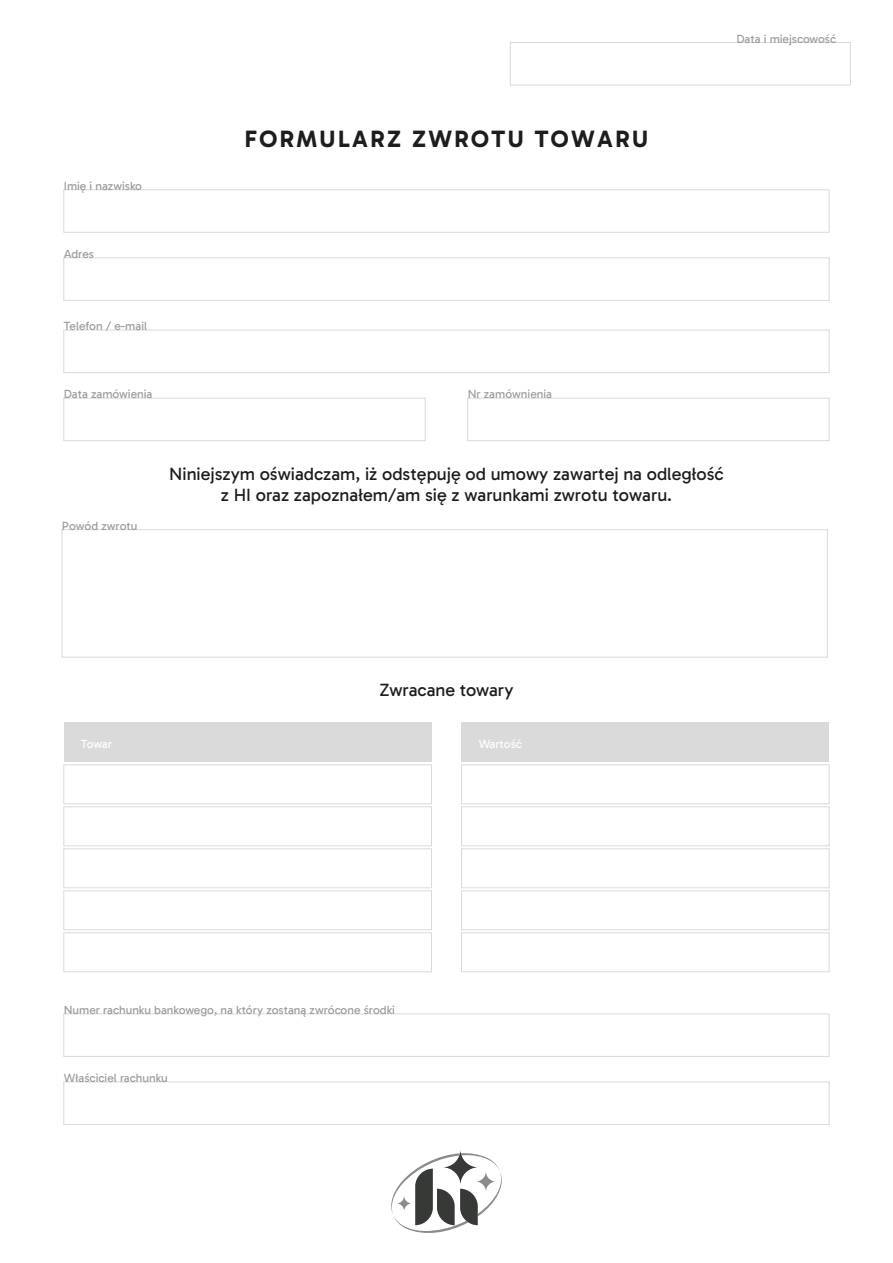
<style>
.page{position:relative;width:893px;height:1263px;background:#fff}
.page>*{position:absolute;margin:0;border:0;box-sizing:border-box;transform-origin:0 0}
.t1{font:24px "Gabarito";letter-spacing:.1em;color:#1d1d1b}
.t2{font:18px/21.6px "Gabarito";color:#1d1d1b;text-align:center}
.t3{font:12px "Gabarito";color:#9d9d9c}
.t4{font:12px "Gabarito";color:#fff}
</style>
<div class="page">
<div style="left:510px;top:42px;width:341px;height:43px;border:1px solid #dadada"></div>
<div style="left:64px;top:190px;width:765px;height:42px;border:1px solid #dadada"></div>
<div style="left:64px;top:258px;width:765px;height:42px;border:1px solid #dadada"></div>
<div style="left:64px;top:330px;width:765px;height:43px;border:1px solid #dadada"></div>
<div style="left:64px;top:398px;width:361px;height:43px;border:1px solid #dadada"></div>
<div style="left:468px;top:398px;width:361px;height:43px;border:1px solid #dadada"></div>
<div style="left:62px;top:529px;width:766px;height:128px;border:1px solid #dadada"></div>
<div style="left:64px;top:765px;width:368px;height:39px;border:1px solid #dadada"></div>
<div style="left:461px;top:765px;width:368px;height:39px;border:1px solid #dadada"></div>
<div style="left:64px;top:807px;width:368px;height:39px;border:1px solid #dadada"></div>
<div style="left:461px;top:807px;width:368px;height:39px;border:1px solid #dadada"></div>
<div style="left:64px;top:849px;width:368px;height:39px;border:1px solid #dadada"></div>
<div style="left:461px;top:849px;width:368px;height:39px;border:1px solid #dadada"></div>
<div style="left:64px;top:891px;width:368px;height:39px;border:1px solid #dadada"></div>
<div style="left:461px;top:891px;width:368px;height:39px;border:1px solid #dadada"></div>
<div style="left:64px;top:723px;width:367px;height:39px;background:#dadada"></div>
<div style="left:461px;top:723px;width:368px;height:39px;background:#dadada"></div>
<div style="left:64px;top:932px;width:368px;height:40px;border:1px solid #dadada"></div>
<div style="left:461px;top:932px;width:368px;height:40px;border:1px solid #dadada"></div>
<div style="left:64px;top:1014px;width:765px;height:42px;border:1px solid #dadada"></div>
<div style="left:64px;top:1082px;width:765px;height:42px;border:1px solid #dadada"></div>
<svg style="left:391px;top:1150px;width:111px;height:83px"></svg>
<p class="t3" style="left:736px;top:31px;width:101px">Data i miejscowość</p>
<p class="t3" style="left:64px;top:178px;width:80px">Imię i nazwisko</p>
<p class="t3" style="left:64px;top:246px;width:32px">Adres</p>
<p class="t3" style="left:64px;top:319px;width:85px">Telefon / e-mail</p>
<h1 class="t1" style="left:245px;top:124px;width:405px">FORMULARZ ZWROTU TOWARU</h1>
<p class="t3" style="left:64px;top:387px;width:90px">Data zamówienia</p>
<p class="t3" style="left:468px;top:387px;width:86px">Nr zamównienia</p>
<p class="t3" style="left:62px;top:518px;width:77px">Powód zwrotu</p>
<h2 class="t2" style="left:169px;top:463px;width:556px">Niniejszym oświadczam, iż odstępuję od umowy zawartej na odległość z HI oraz zapoznałem/am się z warunkami zwrotu towaru.</h2>
<h2 class="t2" style="left:379px;top:679px;width:136px">Zwracane towary</h2>
<p class="t4" style="left:81px;top:737px;width:33px">Towar</p>
<p class="t4" style="left:479px;top:737px;width:45px">Wartość</p>
<p class="t3" style="left:64px;top:1002px;width:333px">Numer rachunku bankowego, na który zostaną zwrócone środki</p>
<p class="t3" style="left:64px;top:1070px;width:106px">Właściciel rachunku</p>
</div>
